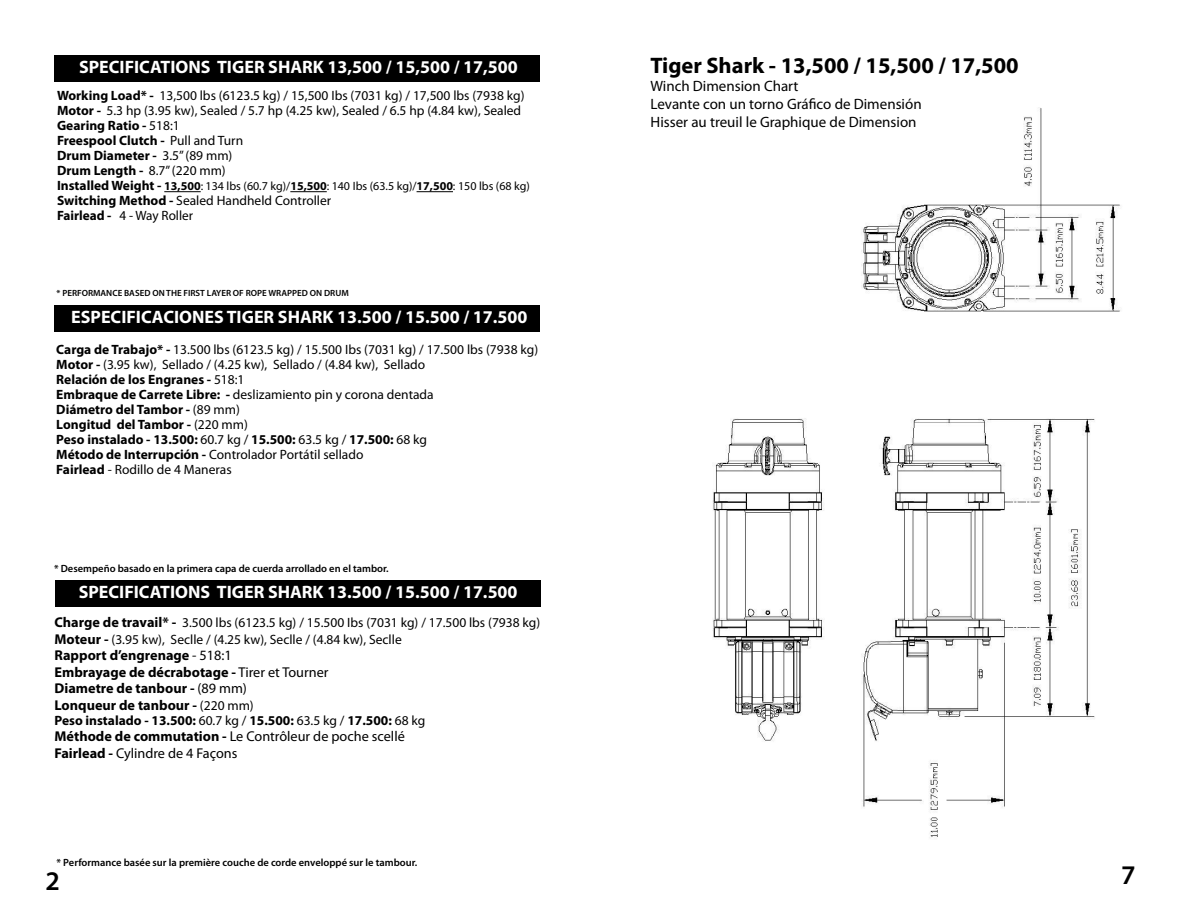
<style>
.page{position:relative;width:1188px;height:918px;background:#fff}
.page>*{position:absolute;margin:0;border:0;box-sizing:border-box;transform-origin:0 0}
.t1{font:600 27px "Myriad Pro";color:#000}
.t2{font:700 22.5px "Myriad Pro";color:#000}
.t3{font:700 18px "Myriad Pro";color:#fff}
.t4{font:15px/18px "Myriad Pro";color:#000}
.t5{font:700 14.25px/16.5px "Myriad Pro";color:#000}
.t6{font:14.25px/16.5px "Myriad Pro";color:#000}
.t7{font:13.5px/15px "Myriad Pro";color:#000}
.t8{font:700 13.5px "Myriad Pro";color:#000}
.t9{font:12px "Myriad Pro";color:#000}
.t10{font:600 10.5px "Myriad Pro";color:#000}
.t11{font:600 9px "Myriad Pro";color:#000}
.s1{font-weight:700}
.s2{font-weight:700;font-size:13.5px}
.s3{font-weight:700;font-size:14.25px}
.s4{font-weight:400}
.s5{font-weight:400;font-size:13.5px}
</style>
<div class="page">
<div style="left:54px;top:55px;width:486px;height:27px;background:#000"></div>
<div style="left:54px;top:305px;width:486px;height:27px;background:#000"></div>
<div style="left:55px;top:580px;width:486px;height:27px;background:#000"></div>
<hr style="left:164px;top:191px;width:37px;height:1px;background:#000">
<hr style="left:290px;top:191px;width:37px;height:1px;background:#000">
<hr style="left:417px;top:191px;width:36px;height:1px;background:#000">
<img style="left:713px;top:107px;width:408px;height:730px">
<h3 class="t3" style="left:79px;top:55px;width:440px">SPECIFICATIONS TIGER SHARK 13,500 / 15,500 / 17,500</h3>
<p class="t7" style="left:57px;top:88px;width:469px"><span class="s1">Working Load* -</span> 13,500 lbs (6123.5 kg) / 15,500 Ibs (7031 kg) / 17,500 lbs (7938 kg)<br><span class="s1">Motor -</span> 5.3 hp (3.95 kw), Sealed / 5.7 hp (4.25 kw), Sealed / 6.5 hp (4.84 kw), Sealed <span class="s1">Gearing Ratio -</span> 518:1<br><span class="s1">Freespool Clutch -</span> Pull and Turn<br><span class="s1">Drum Diameter -</span> 3.5” (89 mm)<br><span class="s1">Drum Length -</span> 8.7” (220 mm)</p>
<p class="t9" style="left:57px;top:179px;width:474px"><span class="s2">Installed Weight -</span> <span class="s1">13,500</span>: 134 lbs (60.7 kg)/<span class="s1">15,500</span>: 140 Ibs (63.5 kg)/<span class="s1">17,500</span>: 150 lbs (68 kg)</p>
<p class="t7" style="left:57px;top:193px;width:276px"><span class="s1">Switching Method -</span> Sealed Handheld Controller<br><span class="s1">Fairlead -</span> 4 - Way Roller</p>
<p class="t11" style="left:57px;top:287px;width:294px">* PERFORMANCE BASED ON THE FIRST LAYER OF ROPE WRAPPED ON DRUM</p>
<h3 class="t3" style="left:71px;top:306px;width:458px">ESPECIFICACIONES TIGER SHARK 13.500 / 15.500 / 17.500</h3>
<p class="t7" style="left:56px;top:342px;width:483px"><span class="s1">Carga de Trabajo* -</span> 13.500 lbs (6123.5 kg) / 15.500 Ibs (7031 kg) / 17.500 lbs (7938 kg)<br><span class="s1">Motor -</span> (3.95 kw), Sellado / (4.25 kw), Sellado / (4.84 kw), Sellado<br><span class="s1">Relación de los Engranes -</span> 518:1<br><span class="s1">Embraque de Carrete Libre: -</span> deslizamiento pin y corona dentada<br><span class="s1">Diámetro del Tambor -</span> (89 mm)<br><span class="s1">Longitud del Tambor -</span> (220 mm)<br><span class="s1">Peso instalado - 13.500:</span> 60.7 kg / <span class="s1">15.500:</span> 63.5 kg / <span class="s1">17.500:</span> 68 kg<br><span class="s1">Método de Interrupción -</span> Controlador Portátil sellado<br><span class="s1">Fairlead</span> - Rodillo de 4 Maneras</p>
<p class="t10" style="left:54px;top:561px;width:336px">* Desempeño basado en la primera capa de cuerda arrollado en el tambor.</p>
<h3 class="t3" style="left:79px;top:581px;width:440px">SPECIFICATIONS TIGER SHARK 13.500 / 15.500 / 17.500</h3>
<p class="t7" style="left:55px;top:614px;width:487px;line-height:16.5px"><span class="s3">Charge de travail* -</span> 3.500 lbs (6123.5 kg) / 15.500 Ibs (7031 kg) / 17.500 lbs (7938 kg)<br><span class="s3">Moteur -</span> (3.95 kw), Seclle / (4.25 kw), Seclle / (4.84 kw), Seclle</p>
<p class="t5" style="left:55px;top:647px;width:276px">Rapport d’engrenage <span class="s4">- 518:1<br></span>Embrayage de décrabotage - <span class="s4">Tirer et Tourner<br></span>Diametre de tanbour - <span class="s4">(89 mm)<br></span>Lonqueur de tanbour - <span class="s5">(220 mm)</span></p>
<p class="t8" style="left:55px;top:712px;width:372px">Peso instalado - 13.500: <span class="s4">60.7 kg /</span> 15.500: <span class="s4">63.5 kg /</span> 17.500: <span class="s4">68 kg</span></p>
<p class="t6" style="left:55px;top:728px;width:352px"><span class="s1">Méthode de commutation -</span> Le Contrôleur de poche scellé<br><span class="s1">Fairlead -</span> Cylindre de 4 Façons</p>
<h2 class="t2" style="left:650px;top:51px;width:370px">Tiger Shark - 13,500 / 15,500 / 17,500</h2>
<p class="t4" style="left:650px;top:77px;width:273px">Winch Dimension Chart<br>Levante con un torno Gráfico de Dimensión<br>Hisser au treuil le Graphique de Dimension</p>
<p class="t10" style="left:57px;top:855px;width:362px">* Performance basée sur la première couche de corde enveloppé sur le tambour.</p>
<h1 class="t1" style="left:46px;top:864px;width:16px">2</h1>
<h1 class="t1" style="left:1121px;top:858px;width:16px">7</h1>
</div>
